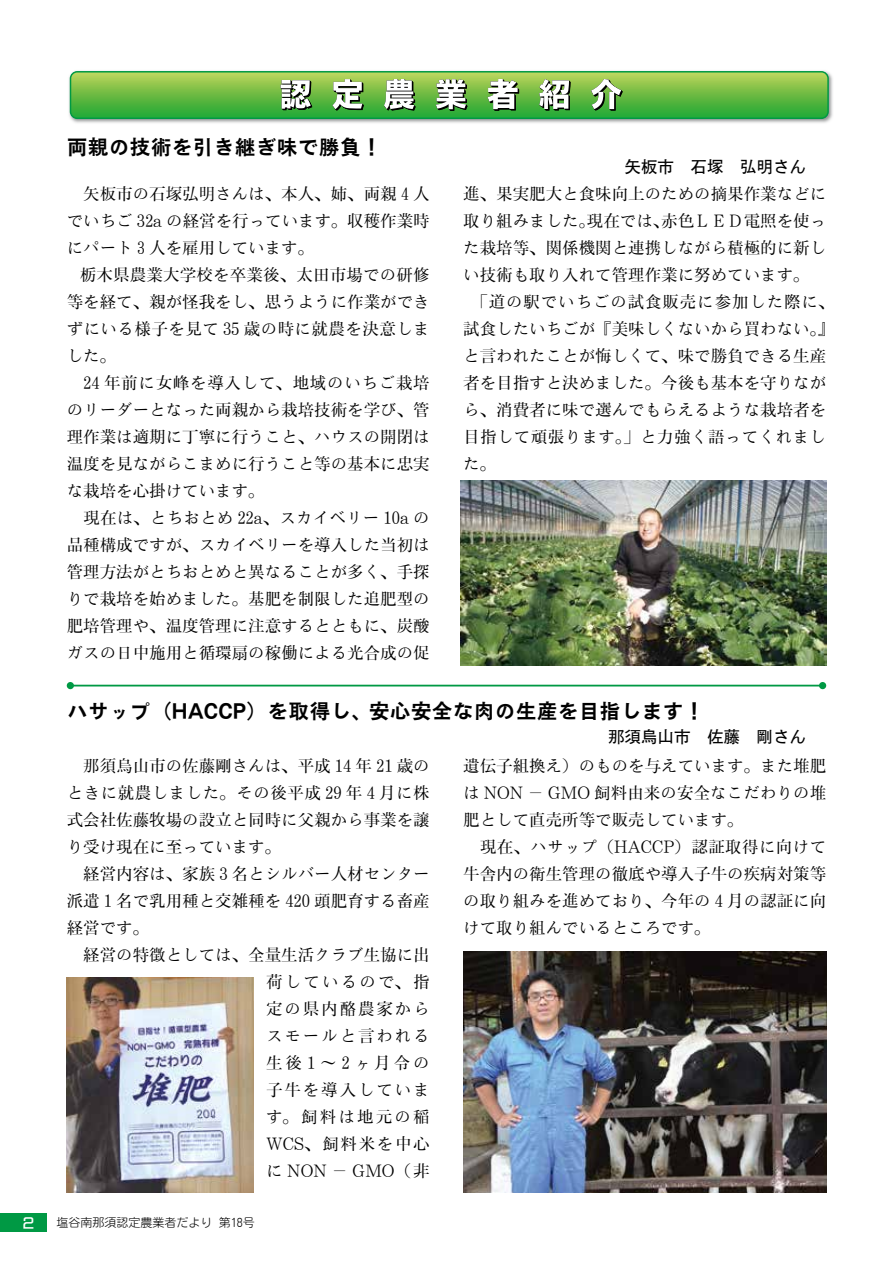
<style>
.page{position:relative;width:893px;height:1263px;background:#fff}
.page>*{position:absolute;margin:0;border:0;box-sizing:border-box;transform-origin:0 0}
.t1{font:21px "Motoya Gothic W5 90 msp RKSJ H";color:#000}
.t2{font:16.5px/27px "Motoya Mincho W3 90 msp RKSJ H";color:#000}
.t3{font:16.5px "Motoya Mincho W3 90 msp RKSJ H";letter-spacing:.115em;color:#000}
.t4{font:16.5px "Motoya Gothic W3 90 msp RKSJ H";color:#000}
.t5{font:16.5px "Motoya Mincho W3 90 msp RKSJ H";letter-spacing:.03em;color:#000}
.t6{font:16.5px "Motoya Mincho W3 90 msp RKSJ H";letter-spacing:.13em;color:#000}
.t7{font:16.5px "Motoya Mincho W3 90 msp RKSJ H";letter-spacing:.1em;color:#000}
.t8{font:16.5px "Motoya Mincho W3 90 msp RKSJ H";letter-spacing:.185em;color:#000}
.t9{font:13.5px "Mn CA4 Mzn";color:#fff}
.t10{font:12px "Motoya Maru W2 90 msp RKSJ H";color:#000}
</style>
<div class="page">
<div style="left:0;top:1214px;width:47px;height:18px;background:#094"></div>
<img style="left:69px;top:73px;width:764px;height:50px">
<svg style="left:70px;top:71px;width:759px;height:48px;background:#71ba57"></svg>
<img style="left:461px;top:480px;width:365px;height:185px">
<img style="left:463px;top:951px;width:363px;height:242px">
<hr style="left:70px;top:685px;width:753px;height:1px;background:#094">
<div style="left:67px;top:682px;width:7px;height:7px;background:#094;border-radius:50%"></div>
<div style="left:819px;top:682px;width:7px;height:7px;background:#094;border-radius:50%"></div>
<img style="left:67px;top:977px;width:186px;height:216px">
<p class="t1" style="left:67px;top:136px;width:316px">両親の技術を引き継ぎ味で勝負！</p>
<p class="t2" style="left:67px;top:180px;width:364px;text-align:justify">　矢板市の石塚弘明さんは、本人、姉、両親４人でいちご 32a の経営を行っています。収穫作業時にパート３人を雇用しています。</p>
<p class="t2" style="left:67px;top:261px;width:364px;text-indent:13px">栃木県農業大学校を卒業後、太田市場での研修等を経て、親が怪我をし、思うように作業ができずにいる様子を見て 35 歳の時に就農を決意しました。<br>　24 年前に女峰を導入して、地域のいちご栽培のリーダーとなった両親から栽培技術を学び、管理作業は適期に丁寧に行うこと、ハウスの開閉は温度を見ながらこまめに行うこと等の基本に忠実な栽培を心掛けています。<br>　現在は、とちおとめ 22a、スカイベリー 10a の品種構成ですが、スカイベリーを導入した当初は管理方法がとちおとめと異なることが多く、手探りで栽培を始めました。基肥を制限した追肥型の肥培管理や、温度管理に注意するとともに、炭酸ガスの日中施用と循環扇の稼働による光合成の促</p>
<p class="t4" style="left:625px;top:159px;width:183px">矢板市　石塚　弘明さん</p>
<p class="t2" style="left:463px;top:180px;width:373px">進、果実肥大と食味向上のための摘果作業などに取り組みました。現在では、赤色ＬＥＤ電照を使った栽培等、関係機関と連携しながら積極的に新しい技術も取り入れて管理作業に努めています。<br>　「道の駅でいちごの試食販売に参加した際に、試食したいちごが『美味しくないから買わない。』と言われたことが悔しくて、味で勝負できる生産者を目指すと決めました。今後も基本を守りながら、消費者に味で選んでもらえるような栽培者を目指して頑張ります。」と力強く語ってくれました。</p>
<p class="t1" style="left:67px;top:700px;width:639px">ハサップ（HACCP）を取得し、安心安全な肉の生産を目指します！</p>
<p class="t4" style="left:608px;top:728px;width:200px">那須烏山市　佐藤　剛さん</p>
<p class="t2" style="left:67px;top:752px;width:364px">　那須烏山市の佐藤剛さんは、平成 14 年 21 歳の</p>
<p class="t5" style="left:67px;top:784px;width:364px">ときに就農しました。その後平成 29 年 4 月に株</p>
<p class="t2" style="left:67px;top:806px;width:364px">式会社佐藤牧場の設立と同時に父親から事業を譲</p>
<p class="t2" style="left:67px;top:833px;width:216px">り受け現在に至っています。</p>
<p class="t2" style="left:67px;top:860px;width:364px">　経営内容は、家族 3 名とシルバー人材センター</p>
<p class="t2" style="left:67px;top:887px;width:364px">派遣 1 名で乳用種と交雑種を 420 頭肥育する畜産</p>
<p class="t2" style="left:67px;top:914px;width:84px">経営です。</p>
<p class="t2" style="left:67px;top:941px;width:364px">　経営の特徴としては、全量生活クラブ生協に出</p>
<p class="t6" style="left:266px;top:973px;width:165px">荷しているので、指</p>
<p class="t3" style="left:266px;top:1000px;width:165px">定の県内酪農家から</p>
<p class="t3" style="left:266px;top:1027px;width:165px">スモールと言われる</p>
<p class="t8" style="left:266px;top:1054px;width:165px">生後1～2ヶ月令の</p>
<p class="t3" style="left:266px;top:1081px;width:165px">子牛を導入していま</p>
<p class="t6" style="left:266px;top:1108px;width:165px">す。飼料は地元の稲</p>
<p class="t7" style="left:266px;top:1135px;width:165px">WCS、飼料米を中心</p>
<p class="t2" style="left:266px;top:1157px;width:165px">に NON － GMO（非</p>
<p class="t2" style="left:463px;top:752px;width:365px">遺伝子組換え）のものを与えています。また堆肥は NON － GMO 飼料由来の安全なこだわりの堆肥として直売所等で販売しています。<br>　現在、ハサップ（HACCP）認証取得に向けて牛舎内の衛生管理の徹底や導入子牛の疾病対策等の取り組みを進めており、今年の 4 月の認証に向けて取り組んでいるところです。</p>
<p class="t9" style="left:22px;top:1216px;width:15px">2</p>
<p class="t10" style="left:56px;top:1216px;width:200px">塩谷南那須認定農業者だより 第18号</p>
</div>
